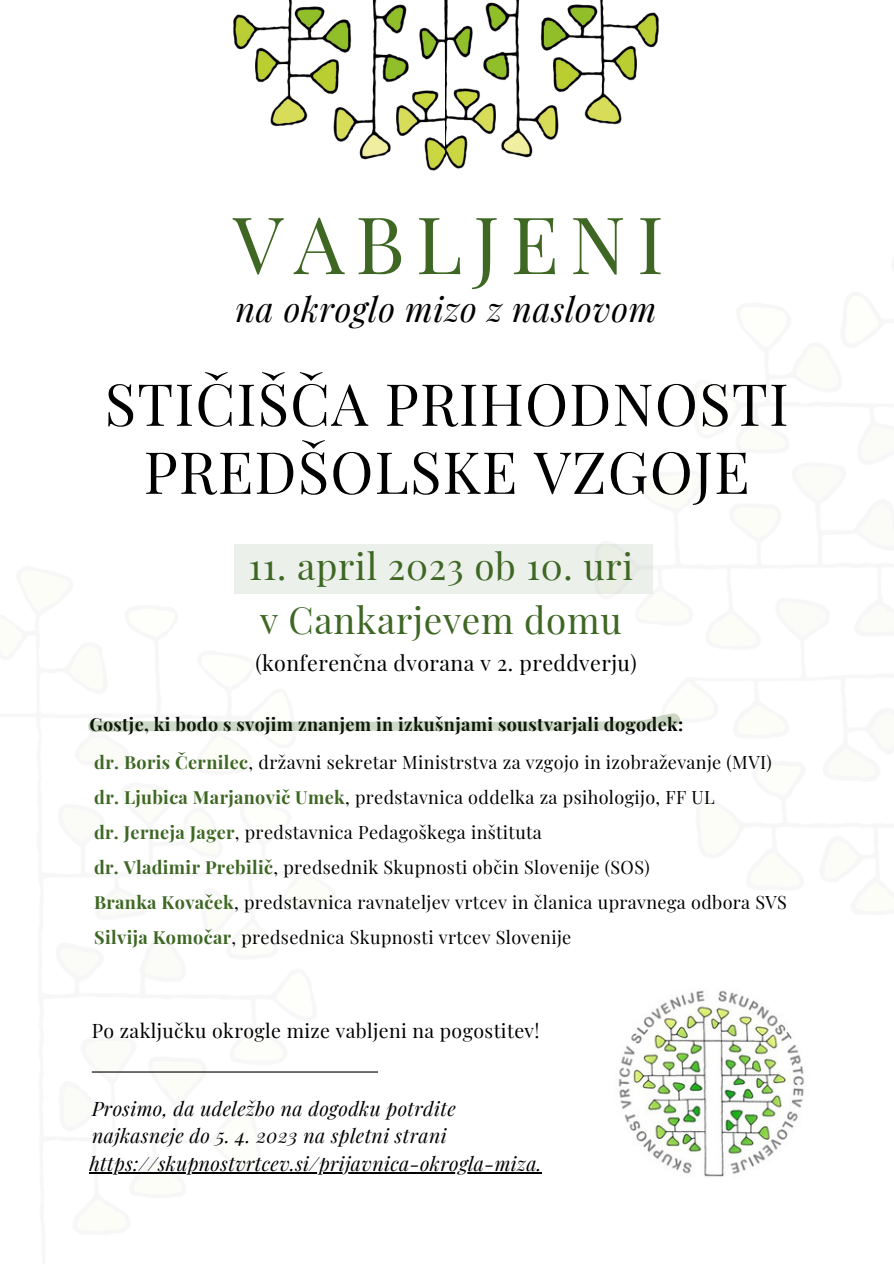
<style>
.page{position:relative;width:894px;height:1264px;background:#fff}
.page>*{position:absolute;margin:0;border:0;box-sizing:border-box;transform-origin:0 0}
.t1{font:79.2px "Playfair Display";letter-spacing:.14em;color:#3e6724}
.t2{font:58.2px/67.9px "Playfair Display";letter-spacing:.02em;color:#000;text-align:center}
.t3{font:36.6px/53.8px "Playfair Display";letter-spacing:.02em;color:#3e6724;text-align:center}
.t4{font:italic 34.2px "Playfair Display";letter-spacing:.02em;color:#000}
.t5{font:21.45px "Playfair Display";letter-spacing:.02em;color:#000}
.t6{font:italic 19.5px/27.3px "Playfair Display";letter-spacing:.02em;color:#000}
.t7{font:19.5px "Playfair Display";letter-spacing:.02em;color:#000}
.t8{font:18px/35.1px "Playfair Display";letter-spacing:.02em;color:#000}
.t9{font:700 18px/38px "Playfair Display";letter-spacing:.02em;color:#000}
.s1{color:#3e6724}
.s2{font-weight:400}
.s3{font-weight:700;color:#3e6724}
</style>
<div class="page">
<img style="left:233px;top:0;width:212px;height:171px">
<img style="left:618px;top:990px;width:186px;height:187px">
<img style="left:446px;top:0;width:213px;height:169px">
<svg style="left:88px;top:713px;width:591px;height:19px"></svg>
<div style="left:235px;top:544px;width:417px;height:49px;background:#ecf0ea"></div>
<hr style="left:92px;top:1071px;width:286px;height:1px;background:#000">
<hr style="left:89px;top:1171px;width:453px;height:2px;background:#000">
<h1 class="t1" style="left:233px;top:188px;width:432px">VABLJENI</h1>
<h3 class="t4" style="left:235px;top:285px;width:422px">na okroglo mizo z naslovom</h3>
<h2 class="t2" style="left:105px;top:368px;width:685px">STIČIŠČA PRIHODNOSTI<br>PREDŠOLSKE VZGOJE</h2>
<h3 class="t3" style="left:248px;top:538px;width:386px">11. april 2023 ob 10. uri v Cankarjevem domu</h3>
<p class="t5" style="left:255px;top:647px;width:383px">(konferenčna dvorana v 2. preddverju)</p>
<p class="t9" style="left:89px;top:704px;width:683px">Gostje, ki bodo s svojim znanjem in izkušnjami soustvarjali dogodek:<br><span class="s1">dr. Boris Černilec</span><span class="s2">, državni sekretar Ministrstva za vzgojo in izobraževanje (MVI)</span></p>
<p class="t8" style="left:94px;top:779px;width:694px"><span class="s3">dr. Ljubica Marjanovič Umek</span>, predstavnica oddelka za psihologijo, FF UL<br><span class="s3">dr. Jerneja Jager</span>, predstavnica Pedagoškega inštituta<br><span class="s3">dr. Vladimir Prebilič</span>, predsednik Skupnosti občin Slovenije (SOS)<br><span class="s3">Branka Kovaček</span>, predstavnica ravnateljev vrtcev in članica upravnega odbora SVS <span class="s3">Silvija Komočar</span>, predsednica Skupnosti vrtcev Slovenije</p>
<p class="t7" style="left:92px;top:1016px;width:449px">Po zaključku okrogle mize vabljeni na pogostitev!</p>
<p class="t6" style="left:89px;top:1094px;width:453px">Prosimo, da udeležbo na dogodku potrdite najkasneje do 5. 4. 2023 na spletni strani https://skupnostvrtcev.si/prijavnica-okrogla-miza.</p>
</div>
